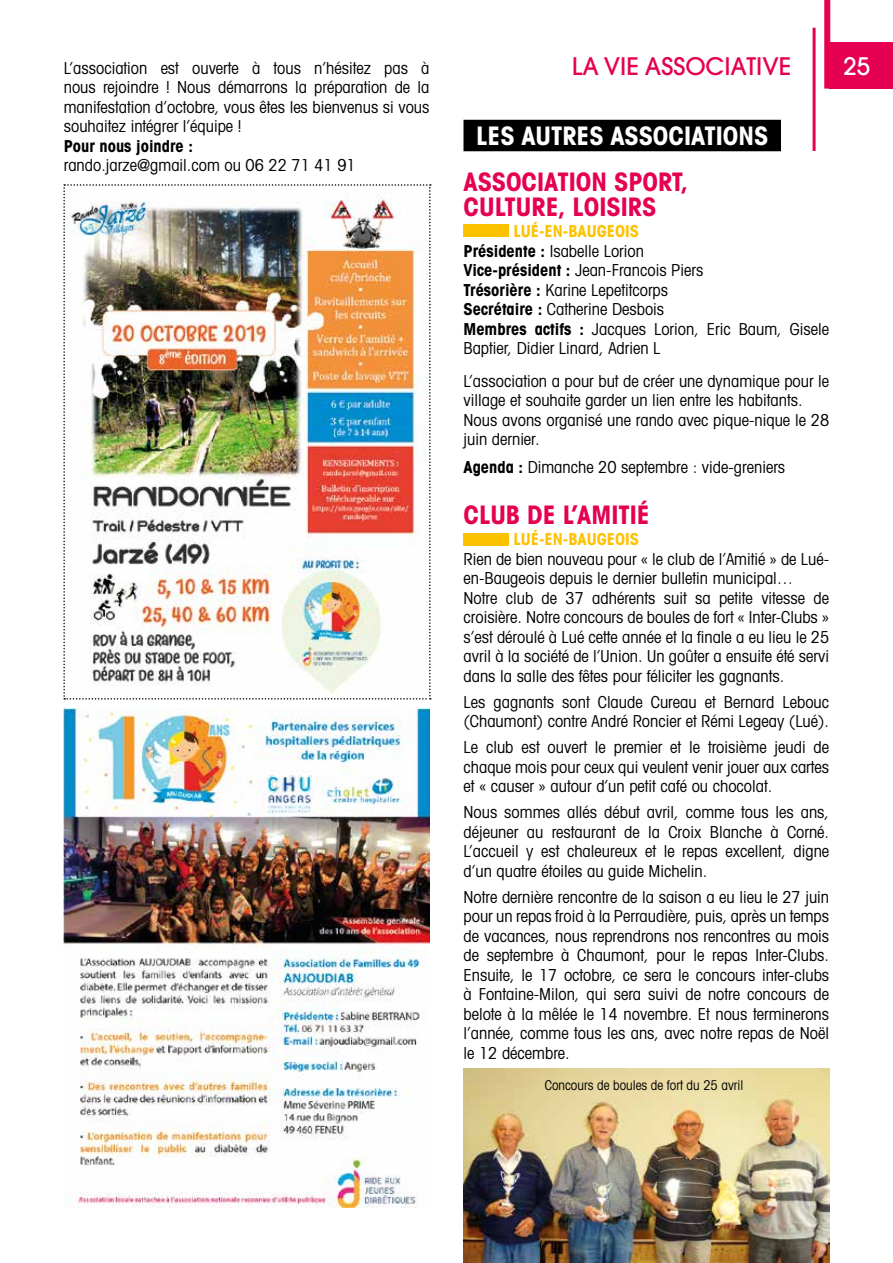
<style>
.page{position:relative;width:893px;height:1263px;background:#fff}
.page>*{position:absolute;margin:0;border:0;box-sizing:border-box;transform-origin:0 0}
.t1{font:700 condensed 25.5px/25.5px "Avant Garde";color:#e50051}
.t2{font:700 condensed 25.5px "Avant Garde";color:#fff}
.t3{font:500 24px "Avant Garde";color:#e50051}
.t4{font:500 24px "Avant Garde";color:#fff}
.t5{font:condensed 16.5px/19.5px "Avant Garde";color:#000}
.t6{font:700 condensed 16.5px "Avant Garde";color:#000}
.t7{font:700 condensed 16.5px "Avant Garde";color:#fdc300}
.t8{font:condensed 13.5px "Avant Garde";color:#000}
.s1{font-weight:700;color:#fdc300}
.s2{font-weight:700}
</style>
<div class="page">
<div style="left:463px;top:224px;width:46px;height:13px;background:#fdc300"></div>
<div style="left:463px;top:533px;width:46px;height:12px;background:#fdc300"></div>
<img style="left:63px;top:184px;width:368px;height:515px">
<img style="left:64px;top:708px;width:365px;height:500px">
<img style="left:463px;top:1068px;width:366px;height:195px">
<div style="left:463px;top:120px;width:318px;height:31px;background:#000"></div>
<div style="left:829px;top:42px;width:64px;height:47px;background:#e50051"></div>
<div style="left:824px;top:0;width:6px;height:89px;background:#e50051"></div>
<hr style="left:813px;top:28px;width:3px;height:123px;background:#e50051">
<p class="t5" style="left:64px;top:58px;width:367px;text-align:justify">L’association est ouverte à tous n’hésitez pas à nous rejoindre ! Nous démarrons la préparation de la manifestation d’octobre, vous êtes les bienvenus si vous souhaitez intégrer l’équipe !</p>
<p class="t6" style="left:64px;top:135px;width:131px">Pour nous joindre :</p>
<p class="t5" style="left:64px;top:155px;width:293px">rando.jarze@gmail.com ou 06 22 71 41 91</p>
<h2 class="t3" style="left:572px;top:51px;width:221px">LA VIE ASSOCIATIVE</h2>
<h2 class="t4" style="left:843px;top:51px;width:28px">25</h2>
<h1 class="t2" style="left:476px;top:120px;width:293px">LES AUTRES ASSOCIATIONS</h1>
<h1 class="t1" style="left:463px;top:168px;width:226px">ASSOCIATION SPORT,<br>CULTURE, LOISIRS</h1>
<p class="t5" style="left:463px;top:221px;width:367px;text-indent:50px"><span class="s1">LUÉ-EN-BAUGEOIS<br></span><span class="s2">Présidente :</span> Isabelle Lorion<br><span class="s2">Vice-président :</span> Jean-Francois Piers<br><span class="s2">Trésorière :</span> Karine Lepetitcorps<br><span class="s2">Secrétaire :</span> Catherine Desbois<br><span class="s2">Membres actifs :</span> Jacques Lorion, Eric Baum, Gisele Baptier, Didier Linard, Adrien L</p>
<p class="t5" style="left:463px;top:370px;width:367px">L’association a pour but de créer une dynamique pour le village et souhaite garder un lien entre les habitants.<br>Nous avons organisé une rando avec pique-nique le 28 juin dernier.</p>
<p class="t5" style="left:463px;top:457px;width:323px"><span class="s2">Agenda :</span> Dimanche 20 septembre : vide-greniers</p>
<h1 class="t1" style="left:463px;top:502px;width:188px">CLUB DE L’AMITIÉ</h1>
<p class="t7" style="left:513px;top:529px;width:127px">LUÉ-EN-BAUGEOIS</p>
<p class="t5" style="left:463px;top:549px;width:367px">Rien de bien nouveau pour « le club de l’Amitié » de Lué&shy;en-Baugeois depuis le dernier bulletin municipal… Notre club de 37 adhérents suit sa petite vitesse de croisière. Notre concours de boules de fort « Inter-Clubs » s’est déroulé à Lué cette année et la finale a eu lieu le 25 avril à la société de l’Union. Un goûter a ensuite été servi dans la salle des fêtes pour féliciter les gagnants.</p>
<p class="t5" style="left:463px;top:692px;width:367px">Les gagnants sont Claude Cureau et Bernard Lebouc (Chaumont) contre André Roncier et Rémi Legeay (Lué).</p>
<p class="t5" style="left:463px;top:737px;width:367px;text-align:justify">Le club est ouvert le premier et le troisième jeudi de chaque mois pour ceux qui veulent venir jouer aux cartes et « causer » autour d’un petit café ou chocolat.</p>
<p class="t5" style="left:463px;top:802px;width:367px;text-align:justify">Nous sommes allés début avril, comme tous les ans, déjeuner au restaurant de la Croix Blanche à Corné.<br>L’accueil y est chaleureux et le repas excellent, digne d’un quatre étoiles au guide Michelin.</p>
<p class="t5" style="left:463px;top:886px;width:367px;text-align:justify">Notre dernière rencontre de la saison a eu lieu le 27 juin pour un repas froid à la Perraudière, puis, après un temps de vacances, nous reprendrons nos rencontres au mois de septembre à Chaumont, pour le repas Inter-Clubs.<br>Ensuite, le 17 octobre, ce sera le concours inter-clubs à Fontaine-Milon, qui sera suivi de notre concours de belote à la mêlée le 14 novembre. Et nous terminerons l’année, comme tous les ans, avec notre repas de Noël le 12 décembre.</p>
<p class="t8" style="left:545px;top:1077px;width:200px">Concours de boules de fort du 25 avril</p>
</div>
